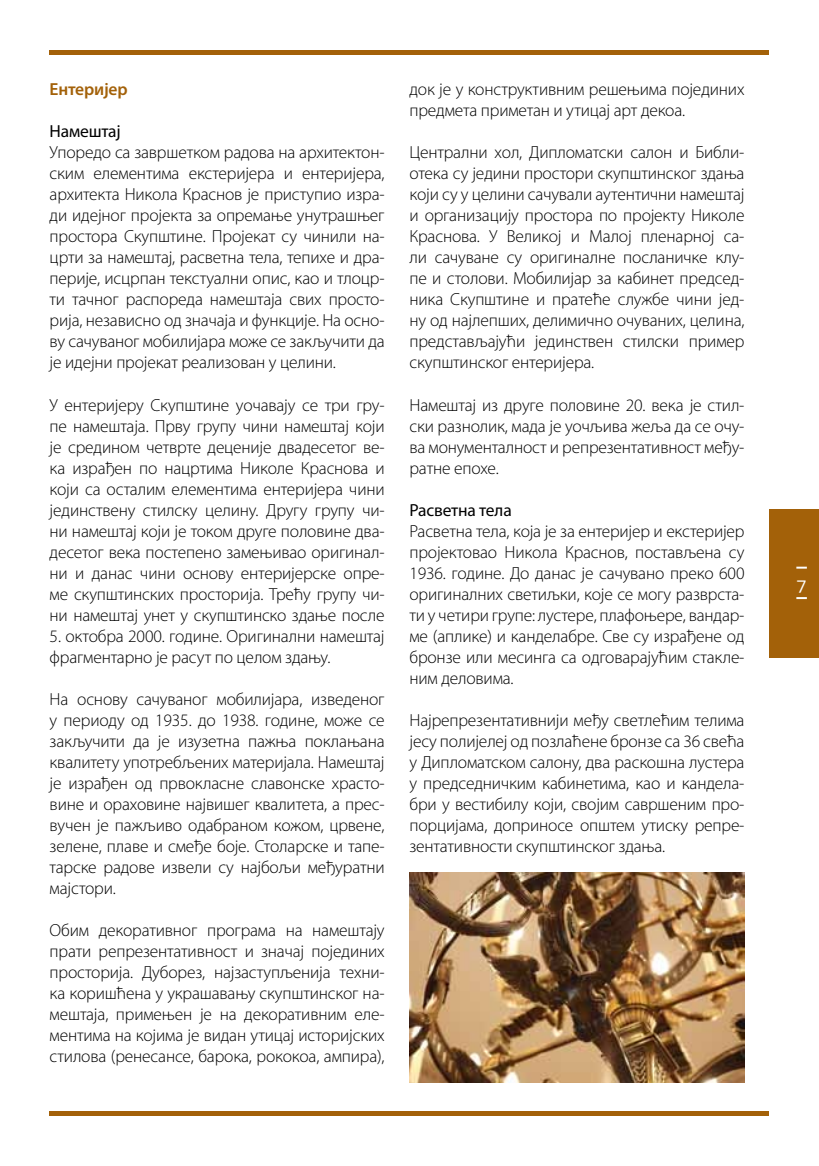
<style>
.page{position:relative;width:819px;height:1166px;background:#fff}
.page>*{position:absolute;margin:0;border:0;box-sizing:border-box;transform-origin:0 0}
.t1{font:300 17.5px/21px "Myriad Pro";letter-spacing:-.01em;color:#000;text-align:justify}
.t2{font:17.5px "Myriad Pro";letter-spacing:-.01em;color:#000}
.t3{font:600 17.5px "Myriad Pro";letter-spacing:-.01em;color:#a36109}
.t4{font:17.5px "Alright Sans";color:#fff}
</style>
<div class="page">
<div style="left:50px;top:50px;width:719px;height:5px;background:#a36109"></div>
<div style="left:50px;top:1111px;width:719px;height:5px;background:#a36109"></div>
<div style="left:769px;top:508px;width:50px;height:149px;background:#a36109"></div>
<svg style="left:796px;top:567px;width:10px;height:2px"></svg>
<svg style="left:796px;top:597px;width:10px;height:2px"></svg>
<img style="left:409px;top:872px;width:335px;height:210px">
<p class="t3" style="left:50px;top:78px;width:79px">Ентеријер</p>
<p class="t2" style="left:50px;top:121px;width:72px">Намештај</p>
<p class="t1" style="left:50px;top:142px;width:336px">Упоредо са завршетком радова на архитектон&shy;ским елементима екстеријера и ентеријера, архитекта Никола Краснов је приступио изра&shy;ди идејног пројекта за опремање унутрашњег простора Скупштине. Пројекат су чинили на&shy;црти за намештај, расветна тела, тепихе и дра&shy;перије, исцрпан текстуални опис, као и тлоцр&shy;ти тачног распореда намештаја свих просто&shy;рија, независно од значаја и функције. На осно&shy;ву сачуваног мобилијара може се закључити да је идејни пројекат реализован у целини.</p>
<p class="t1" style="left:50px;top:394px;width:336px">У ентеријеру Скупштине уочавају се три гру&shy;пе намештаја. Прву групу чини намештај који је средином четврте деценије двадесетог ве&shy;ка израђен по нацртима Николе Краснова и који са осталим елементима ентеријера чини јединствену стилску целину. Другу групу чи&shy;ни намештај који је током друге половине два&shy;десетог века постепено замењивао оригинал&shy;ни и данас чини основу ентеријерске опре&shy;ме скупштинских просторија. Трећу групу чи&shy;ни намештај унет у скупштинско здање после</p>
<p class="t1" style="left:50px;top:625px;width:336px">5. октобра 2000. године. Оригинални намештај фрагментарно је расут по целом здању.</p>
<p class="t1" style="left:50px;top:688px;width:336px">На основу сачуваног мобилијара, изведеног у периоду од 1935. до 1938. године, може се закључити да је изузетна пажња поклањана квалитету употребљених материјала. Намештај је израђен од првокласне славонске храсто&shy;вине и ораховине највишег квалитета, а прес&shy;вучен је пажљиво одабраном кожом, црвене, зелене, плаве и смеђе боје. Столарске и тапе&shy;тарске радове извели су најбољи међуратни мајстори.</p>
<p class="t1" style="left:50px;top:919px;width:336px">Обим декоративног програма на намештају прати репрезентативност и значај појединих просторија. Дуборез, најзаступљенија техни&shy;ка коришћена у украшавању скупштинског на&shy;мештаја, примењен је на декоративним еле&shy;ментима на којима је видан утицај историјских стилова (ренесансе, барока, рококоа, ампира),</p>
<p class="t1" style="left:409px;top:79px;width:336px">док је у конструктивним решењима појединих предмета приметан и утицај арт декоа.</p>
<p class="t1" style="left:409px;top:142px;width:336px">Централни хол, Дипломатски салон и Библи&shy;отека су једини простори скупштинског здања који су у целини сачували аутентични намештај и организацију простора по пројекту Николе Краснова. У Великој и Малој пленарној са&shy;ли сачуване су оригиналне посланичке клу&shy;пе и столови. Мобилијар за кабинет председ&shy;ника Скупштине и пратеће службе чини јед&shy;ну од најлепших, делимично очуваних, целина, представљајући јединствен стилски пример скупштинског ентеријера.</p>
<p class="t1" style="left:409px;top:394px;width:336px">Намештај из друге половине 20. века је стил&shy;ски разнолик, мада је уочљива жеља да се очу&shy;ва монументалност и репрезентативност међу&shy;ратне епохе.</p>
<p class="t2" style="left:409px;top:499px;width:104px">Расветна тела</p>
<p class="t1" style="left:409px;top:520px;width:336px">Расветна тела, која је за ентеријер и екстеријер пројектовао Никола Краснов, постављена су 1936. године. До данас је сачувано преко 600 оригиналних светиљки, које се могу разврста&shy;ти у четири групе: лустере, плафоњере, вандар&shy;ме (аплике) и канделабре. Све су израђене од бронзе или месинга са одговарајућим стакле&shy;ним деловима.</p>
<p class="t1" style="left:409px;top:709px;width:336px">Најрепрезентативнији међу светлећим телима јесу полијелеј од позлаћене бронзе са 36 свећа у Дипломатском салону, два раскошна лустера у председничким кабинетима, као и кандела&shy;бри у вестибилу који, својим савршеним про&shy;порцијама, доприносе општем утиску репре&shy;зентативности скупштинског здања.</p>
<p class="t4" style="left:796px;top:572px;width:12px">7</p>
</div>
